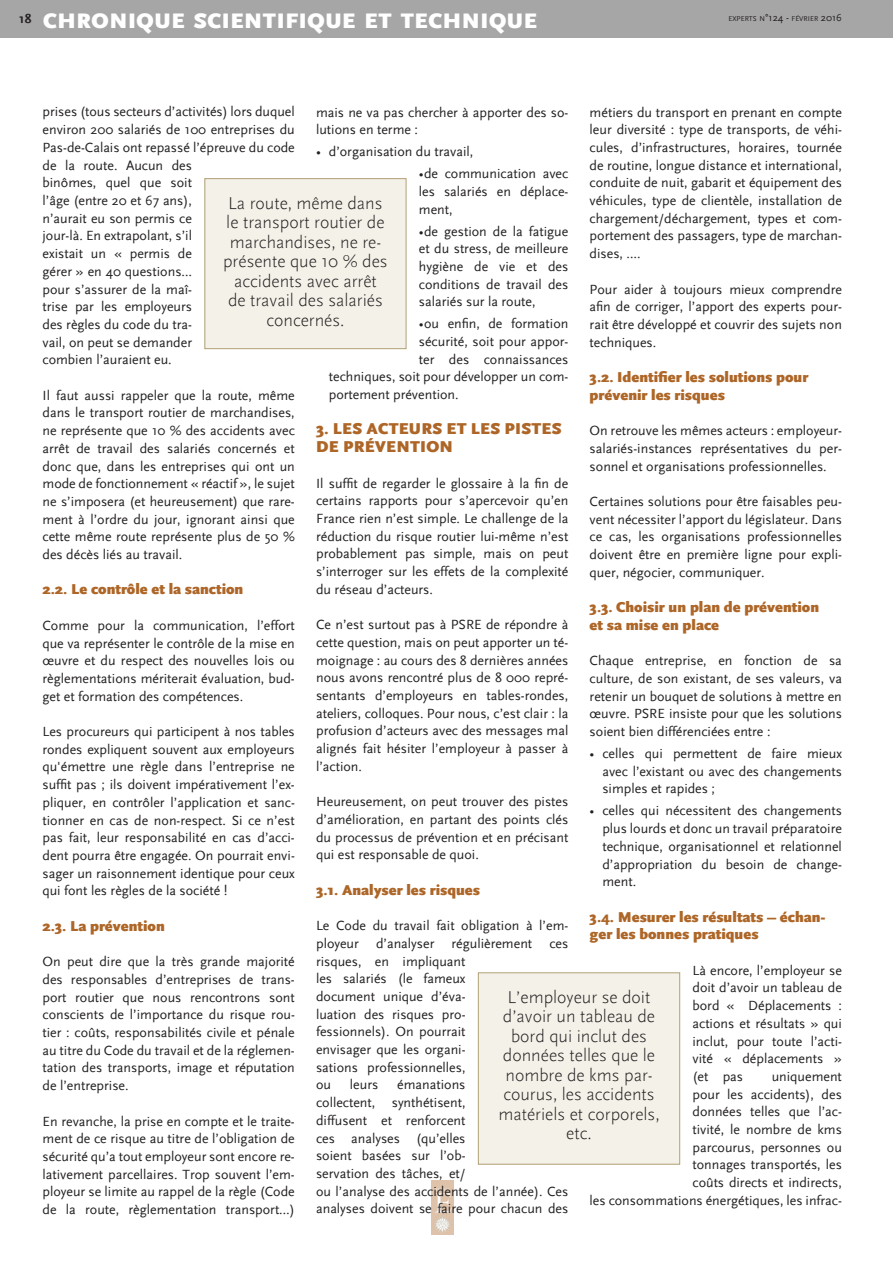
<style>
.page{position:relative;width:893px;height:1263px;background:#fff}
.page>*{position:absolute;margin:0;border:0;box-sizing:border-box;transform-origin:0 0}
.t1{font:900 22.05px "Scala Sans";letter-spacing:.03em;color:#fff}
.t2{font:300 18px/19.5px "Scala Sans";color:#231f20;text-align:center}
.t3{font:900 16.5px/17.7px "Scala Sans";letter-spacing:.015em;color:#ad6627}
.t4{font:900 15px/17.7px "Scala Sans";color:#ad6627}
.t5{font:13.95px/17.7px "Scala Sans";color:#231f20;text-align:justify}
.t6{font:700 13.5px "Scala Sans";color:#231f20}
.t7{font:7.35px "Scala Sans";color:#231f20}
.s1{font-size:10.5px}
</style>
<div class="page">
<img style="left:431px;top:1181px;width:22px;height:54px">
<div style="left:0;top:0;width:893px;height:38px;background:#a7a6a6"></div>
<hr style="left:892px;top:0;width:1px;height:38px;background:#231f20">
<div style="left:205px;top:179px;width:201px;height:170px;background:#f4f1e9"></div>
<div style="left:478px;top:973px;width:202px;height:191px;background:#f4f1e9"></div>
<div style="left:478px;top:973px;width:202px;height:191px;border:1px solid #b1a176"></div>
<p class="t6" style="left:19px;top:11px;width:14px">18</p>
<p class="t7" style="left:728px;top:15px;width:115px">EXPERTS N<span class="s1">°124 -</span> FÉVRIER <span class="s1">2016</span></p>
<h1 class="t1" style="left:43px;top:9px;width:495px">CHRONIQUE SCIENTIFIQUE ET TECHNIQUE</h1>
<p class="t5" style="left:43px;top:103px;width:254px;text-align:left">prises (tous secteurs d’activités) lors duquel environ 200 salariés de 100 entreprises du<br>Pas-de-Calais ont repassé l’épreuve du code de la route. Aucun des<br>binômes, quel que soit<br>l’âge (entre 20 et 67 ans),<br>n’aurait eu son permis ce<br>jour-là. En extrapolant, s’il<br>existait un « permis de<br>gérer » en 40 questions…<br>pour s’assurer de la maî-<br>trise par les employeurs<br>des règles du code du tra-<br>vail, on peut se demander<br>combien l’auraient eu.</p>
<p class="t5" style="left:43px;top:387px;width:254px">Il faut aussi rappeler que la route, même dans le transport routier de marchandises, ne représente que 10 % des accidents avec arrêt de travail des salariés concernés et donc que, dans les entreprises qui ont un mode de fonctionnement « réactif », le sujet ne s’imposera (et heureusement) que rare&shy;ment à l’ordre du jour, ignorant ainsi que cette même route représente plus de 50 % des décès liés au travail.</p>
<p class="t4" style="left:43px;top:581px;width:202px">2.2. Le contrôle et la sanction</p>
<p class="t5" style="left:43px;top:617px;width:254px">Comme pour la communication, l’effort que va représenter le contrôle de la mise en œuvre et du respect des nouvelles lois ou règlementations mériterait évaluation, bud&shy;get et formation des compétences.</p>
<p class="t5" style="left:43px;top:723px;width:254px">Les procureurs qui participent à nos tables rondes expliquent souvent aux employeurs qu'émettre une règle dans l’entreprise ne suffit pas ; ils doivent impérativement l’ex&shy;pliquer, en contrôler l’application et sanc&shy;tionner en cas de non-respect. Si ce n’est pas fait, leur responsabilité en cas d’acci&shy;dent pourra être engagée. On pourrait envi&shy;sager un raisonnement identique pour ceux qui font les règles de la société !</p>
<p class="t4" style="left:43px;top:918px;width:124px">2.3. La prévention</p>
<p class="t5" style="left:43px;top:953px;width:254px">On peut dire que la très grande majorité des responsables d’entreprises de trans&shy;port routier que nous rencontrons sont conscients de l’importance du risque rou&shy;tier : coûts, responsabilités civile et pénale au titre du Code du travail et de la réglemen&shy;tation des transports, image et réputation de l’entreprise.</p>
<p class="t5" style="left:43px;top:1112px;width:254px">En revanche, la prise en compte et le traite&shy;ment de ce risque au titre de l’obligation de sécurité qu’a tout employeur sont encore re&shy;lativement parcellaires. Trop souvent l’em&shy;ployeur se limite au rappel de la règle (Code de la route, règlementation transport…)</p>
<p class="t5" style="left:316px;top:103px;width:254px">mais ne va pas chercher à apporter des so&shy;lutions en terme :</p>
<p class="t5" style="left:316px;top:143px;width:159px">• d’organisation du travail,</p>
<p class="t5" style="left:419px;top:165px;width:151px">•de communication avec les salariés en déplace&shy;ment,</p>
<p class="t5" style="left:419px;top:222px;width:151px">•de gestion de la fatigue et du stress, de meilleure hygiène de vie et des conditions de travail des salariés sur la route,</p>
<p class="t5" style="left:419px;top:315px;width:151px">•ou enfin, de formation</p>
<p class="t5" style="left:419px;top:333px;width:151px">sécurité, soit pour appor-</p>
<p class="t5" style="left:419px;top:351px;width:151px">ter des connaissances</p>
<p class="t5" style="left:329px;top:368px;width:241px">techniques, soit pour développer un com-</p>
<p class="t5" style="left:329px;top:386px;width:131px">portement prévention.</p>
<p class="t3" style="left:316px;top:421px;width:247px">3. Les acteurs et les pistes de prévention</p>
<p class="t5" style="left:316px;top:474px;width:254px">Il suffit de regarder le glossaire à la fin de certains rapports pour s’apercevoir qu’en France rien n’est simple. Le challenge de la réduction du risque routier lui-même n’est probablement pas simple, mais on peut s’interroger sur les effets de la complexité du réseau d’acteurs.</p>
<p class="t5" style="left:316px;top:616px;width:254px">Ce n’est surtout pas à PSRE de répondre à cette question, mais on peut apporter un té&shy;moignage : au cours des 8 dernières années nous avons rencontré plus de 8 000 repré&shy;sentants d’employeurs en tables-rondes, ateliers, colloques. Pour nous, c’est clair : la profusion d’acteurs avec des messages mal alignés fait hésiter l’employeur à passer à l’action.</p>
<p class="t5" style="left:316px;top:793px;width:254px">Heureusement, on peut trouver des pistes d’amélioration, en partant des points clés du processus de prévention et en précisant qui est responsable de quoi.</p>
<p class="t4" style="left:316px;top:881px;width:166px">3.1. Analyser les risques</p>
<p class="t5" style="left:316px;top:917px;width:254px;text-align:left">Le Code du travail fait obligation à l’em&shy;ployeur d’analyser régulièrement ces risques, en impliquant<br>les salariés (le fameux<br>document unique d’éva-<br>luation des risques pro-<br>fessionnels). On pourrait<br>envisager que les organi-<br>sations professionnelles,<br>ou</p>
<p class="t5" style="left:590px;top:103px;width:254px">métiers du transport en prenant en compte leur diversité : type de transports, de véhi&shy;cules, d’infrastructures, horaires, tournée de routine, longue distance et international, conduite de nuit, gabarit et équipement des véhicules, type de clientèle, installation de chargement/déchargement, types et com&shy;portement des passagers, type de marchan&shy;dises, ….</p>
<p class="t5" style="left:590px;top:280px;width:254px">Pour aider à toujours mieux comprendre afin de corriger, l’apport des experts pour&shy;rait être développé et couvrir des sujets non techniques.</p>
<p class="t4" style="left:590px;top:369px;width:220px">3.2. Identifier les solutions pour prévenir les risques</p>
<p class="t5" style="left:590px;top:422px;width:254px">On retrouve les mêmes acteurs : employeur&shy;salariés-instances représentatives du per&shy;sonnel et organisations professionnelles.</p>
<p class="t5" style="left:590px;top:493px;width:254px">Certaines solutions pour être faisables peu&shy;vent nécessiter l’apport du législateur. Dans ce cas, les organisations professionnelles doivent être en première ligne pour expli&shy;quer, négocier, communiquer.</p>
<p class="t4" style="left:590px;top:599px;width:231px">3.3. Choisir un plan de prévention et sa mise en place</p>
<p class="t5" style="left:590px;top:652px;width:254px">Chaque entreprise, en fonction de sa culture, de son existant, de ses valeurs, va retenir un bouquet de solutions à mettre en œuvre. PSRE insiste pour que les solutions soient bien différenciées entre :</p>
<p class="t5" style="left:602px;top:745px;width:241px;text-indent:-13px">• celles qui permettent de faire mieux avec l’existant ou avec des changements simples et rapides ;</p>
<p class="t5" style="left:602px;top:802px;width:241px;text-indent:-13px">• celles qui nécessitent des changements plus lourds et donc un travail préparatoire technique, organisationnel et relationnel d’appropriation du besoin de change&shy;ment.</p>
<p class="t4" style="left:590px;top:908px;width:237px">3.4. M esurer les résultats – échan&shy;ger les bonnes pratiques</p>
<p class="t5" style="left:692px;top:961px;width:151px">Là encore, l’employeur se doit d’avoir un tableau de bord « Déplacements : actions et résultats » qui inclut, pour toute l’acti&shy;vité « déplacements » (et pas</p>
<p class="t2" style="left:223px;top:194px;width:166px">La route, même dans le transport routier de marchandises, ne re&shy;présente que 10 % des accidents avec arrêt de travail des salariés concernés.</p>
<p class="t2" style="left:498px;top:988px;width:163px">L’employeur se doit d’avoir un tableau de bord qui inclut des données telles que le nombre de kms par&shy;courus, les accidents matériels et corporels, etc.</p>
<p class="t5" style="left:590px;top:1068px;width:254px;text-align:right">uniquement<br>pour les accidents), des<br>données telles que l’ac-<br>tivité, le nombre de kms<br>parcourus, personnes ou<br>tonnages transportés, les<br>coûts directs et indirects,<br>les consommations énergétiques, les infrac-</p>
<p class="t5" style="left:350px;top:1076px;width:30px">leurs</p>
<p class="t5" style="left:316px;top:1076px;width:254px;text-align:left;text-indent:81px">émanations<br>collectent, synthétisent,<br>diffusent et renforcent<br>ces analyses (qu’elles<br>soient basées sur l’ob-<br>servation des tâches, et/<br>ou l’analyse des accidents de l’année). Ces analyses doivent se faire pour chacun des</p>
</div>
